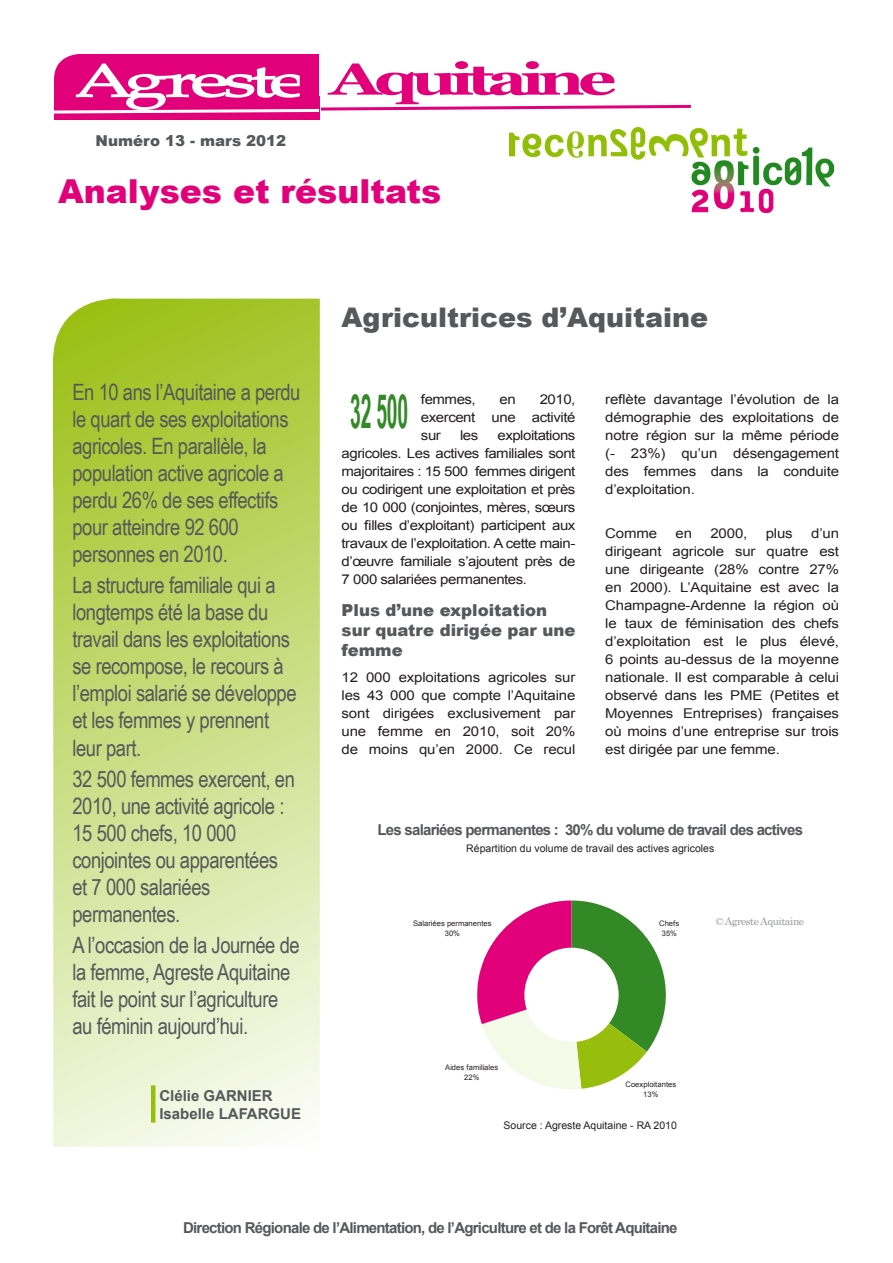
<style>
.page{position:relative;width:893px;height:1263px;background:#fff}
.page>*{position:absolute;margin:0;border:0;box-sizing:border-box;transform-origin:0 0}
.Texte{font:700 47.25px "Arial Narrow";color:#328925;scale:.5 1}
.t1{font:700 44.25px "Georgia";letter-spacing:-.1em;color:#e2007a;scale:1.53 1}
.t2{font:900 33px "Arial";color:#e2007a}
.Titre_Publication{font:900 27px "Arial";color:#57585a}
.Chapeau{font:22.5px/27px "Arial Narrow";letter-spacing:-.02em;color:#57585a}
.Titre_Page{font:900 16.5px/19.8px "Arial";color:#57585a}
.Titres_Graphs_Cartes{font:700 15px "Arial";letter-spacing:-.05em;color:#57585a}
.INTER_COULEUR{font:700 15px/18px "Arial";color:#57585a}
.t3{font:900 15px "Arial";color:#57585a}
.Texte-2{font:13.5px/18px "Arial";letter-spacing:-.01em;color:#231f20;text-align:justify;scale:1.11 1}
.Sous-titres_Graphs_C{font:10.5px "Arial";color:#231f20}
.Sources_Graphs_Carte{font:10.5px "Arial";color:#231f20}
.Copyright{font:10.5px "Century";letter-spacing:-.05em;color:#939598}
.t4{font:7.65px/10.2px "Arial";letter-spacing:.01em;color:#231f20;text-align:center}
</style>
<div class="page">
<img style="left:510px;top:128px;width:324px;height:85px">
<div style="left:123px;top:54px;width:196px;height:65px;background:#e2007a"></div>
<div style="left:54px;top:54px;width:132px;height:66px;background:#e2007a;border-radius:26px"></div>
<div style="left:54px;top:97px;width:265px;height:23px;background:#e2007a"></div>
<svg style="left:54px;top:63px;width:637px;height:52px"></svg>
<svg style="left:53px;top:299px;width:58px;height:131px;background:#a8c837"></svg>
<div style="left:111px;top:299px;width:209px;height:132px;background:linear-gradient(to bottom,#9fc31f,#accb40);border:2px solid #97be0d"></div>
<svg style="left:53px;top:430px;width:267px;height:717px;background:#d1e294"></svg>
<hr style="left:151px;top:1085px;width:4px;height:38px;background:#97be0d">
<svg style="left:477px;top:900px;width:189px;height:189px"></svg>
<p class="t3" style="left:96px;top:130px;width:192px">Numéro 13 - mars 2012</p>
<p class="t1" style="left:329px;top:54px;width:189px">Aquitaine</p>
<p class="t2" style="left:58px;top:167px;width:385px">Analyses et résultats</p>
<p class="Chapeau" style="left:72px;top:378px;width:230px">En 10 ans l’Aquitaine a perdu le quart de ses exploitations agricoles. En parallèle, la population active agricole a perdu 26% de ses effectifs pour atteindre 92 600 personnes en 2010.</p>
<p class="Chapeau" style="left:72px;top:571px;width:226px">La structure familiale qui a longtemps été la base du travail dans les exploitations se recompose, le recours à l’emploi salarié se développe et les femmes y prennent leur part.</p>
<p class="Chapeau" style="left:72px;top:764px;width:224px">32 500 femmes exercent, en<br>2010, une activité agricole :<br>15 500 chefs, 10 000 conjointes ou apparentées et 7 000 salariées permanentes.</p>
<p class="Chapeau" style="left:72px;top:931px;width:229px">A l’occasion de la Journée de la femme, Agreste Aquitaine fait le point sur l’agriculture au féminin aujourd’hui.</p>
<p class="INTER_COULEUR" style="left:159px;top:1087px;width:143px">Clélie GARNIER<br>Isabelle LAFARGUE</p>
<p class="Titre_Publication" style="left:342px;top:298px;width:368px">Agricultrices d’Aquitaine</p>
<p class="Texte" style="left:350px;top:375px;width:118px">32 500</p>
<p class="Texte-2" style="left:421px;top:390px;width:51px">femmes,</p>
<p class="Texte-2" style="left:500px;top:390px;width:16px">en</p>
<p class="Texte-2" style="left:421px;top:390px;width:141px;text-indent:119px">2010, exercent une activité sur</p>
<p class="Texte-2" style="left:342px;top:426px;width:212px;text-indent:156px">exploitations agricoles. Les actives familiales sont majoritaires : 15 500 femmes dirigent ou codirigent une exploitation et près de 10 000 (conjointes, mères, sœurs ou filles d’exploitant) participent aux travaux de l’exploitation. A cette main&shy;d’œuvre familiale s’ajoutent près de 7 000 salariées permanentes.</p>
<p class="Titre_Page" style="left:342px;top:600px;width:235px">Plus d’une exploitation sur quatre dirigée par une femme</p>
<p class="Texte-2" style="left:342px;top:669px;width:212px">12 000 exploitations agricoles sur les 43 000 que compte l’Aquitaine sont dirigées exclusivement par une femme en 2010, soit 20% de moins qu’en 2000. Ce recul</p>
<p class="Texte-2" style="left:460px;top:426px;width:18px">les</p>
<p class="Texte-2" style="left:605px;top:390px;width:212px">reflète davantage l’évolution de la démographie des exploitations de notre région sur la même période (- 23%) qu’un désengagement des femmes dans la conduite d’exploitation.</p>
<p class="Texte-2" style="left:605px;top:524px;width:48px">Comme</p>
<p class="Texte-2" style="left:675px;top:524px;width:16px">en</p>
<p class="Texte-2" style="left:710px;top:524px;width:35px">2000,</p>
<p class="Texte-2" style="left:766px;top:524px;width:26px">plus</p>
<p class="Texte-2" style="left:605px;top:524px;width:212px;text-indent:206px">d’un dirigeant agricole sur quatre est une dirigeante (28% contre 27% en 2000). L’Aquitaine est avec la Champagne-Ardenne la région où le taux de féminisation des chefs d’exploitation est le plus élevé, 6 points au-dessus de la moyenne nationale. Il est comparable à celui observé dans les PME (Petites et Moyennes Entreprises) françaises où moins d’une entreprise sur trois est dirigée par une femme.</p>
<p class="Titres_Graphs_Cartes" style="left:377px;top:820px;width:427px">Les salariées permanentes : 30% du volume de travail des actives</p>
<p class="Sous-titres_Graphs_C" style="left:466px;top:841px;width:250px">Répartition du volume de travail des actives agricoles</p>
<p class="t4" style="left:413px;top:918px;width:80px">Salariées permanentes<br>30%</p>
<p class="t4" style="left:445px;top:1062px;width:55px">Aides familiales<br>22%</p>
<p class="t4" style="left:659px;top:918px;width:22px">Chefs<br>35%</p>
<p class="Copyright" style="left:716px;top:912px;width:90px">© Agreste Aquitaine</p>
<p class="t4" style="left:626px;top:1079px;width:52px">Coexploitantes<br>13%</p>
<p class="Sources_Graphs_Carte" style="left:504px;top:1119px;width:175px">Source : Agreste Aquitaine - RA 2010</p>
<p class="Titres_Graphs_Cartes" style="left:183px;top:1217px;width:496px">Direction Régionale de l’Alimentation, de l’Agriculture et de la Forêt Aquitaine</p>
</div>
